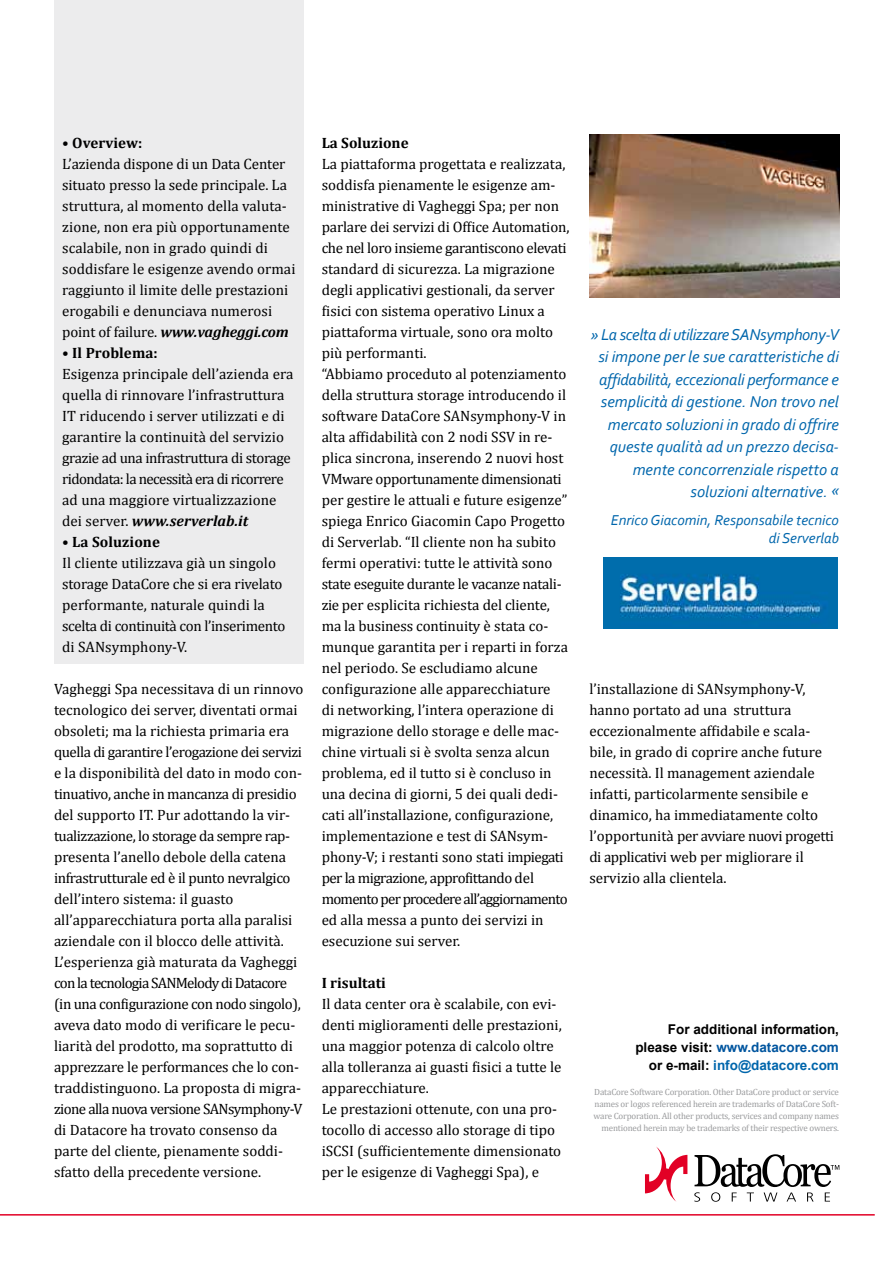
<style>
.page{position:relative;width:893px;height:1263px;background:#fff}
.page>*{position:absolute;margin:0;border:0;box-sizing:border-box;transform-origin:0 0}
.t1{font:italic 16.5px/22.5px "Corbel";color:#0066ac;text-align:right}
.t2{font:15px/21px "Cambria";color:#000}
.t3{font:700 15px "Cambria";letter-spacing:.005em;color:#000}
.t4{font:italic 15px/18px "Corbel";color:#0066ac;text-align:right}
.t5{font:700 13.5px/18px "Arial";color:#000;text-align:right}
.t6{font:9px/12px "Cambria";letter-spacing:-.02em;color:#9a9b9d;text-align:right}
.s1{font-weight:700;font-style:italic}
.s2{color:#00559f}
.s3{color:#0066ac}
</style>
<div class="page">
<div style="left:54px;top:0;width:250px;height:663px;background:#ececed"></div>
<img style="left:604px;top:557px;width:234px;height:72px">
<img style="left:589px;top:135px;width:250px;height:163px">
<svg style="left:645px;top:1147px;width:42px;height:55px"></svg>
<svg style="left:694px;top:1154px;width:145px;height:48px"></svg>
<hr style="left:0;top:1214px;width:875px;height:1px;background:#e20025">
<p class="t3" style="left:62px;top:132px;width:82px">• Overview:</p>
<p class="t2" style="left:62px;top:153px;width:235px">L’azienda dispone di un Data Center situato presso la sede principale. La struttura, al momento della valuta&shy;zione, non era più opportunamente scalabile, non in grado quindi di soddisfare le esigenze avendo ormai raggiunto il limite delle prestazioni erogabili e denunciava numerosi point of failure. <span class="s1">www.vagheggi.com</span></p>
<p class="t3" style="left:62px;top:342px;width:97px">• Il Problema:</p>
<p class="t2" style="left:62px;top:363px;width:233px">Esigenza principale dell’azienda era quella di rinnovare l’infrastruttura IT riducendo i server utilizzati e di garantire la continuità del servizio grazie ad una infrastruttura di storage ridondata: la necessità era di ricorrere ad una maggiore virtualizzazione dei server. <span class="s1">www.serverlab.it</span></p>
<p class="t3" style="left:62px;top:531px;width:99px">• La Soluzione</p>
<p class="t2" style="left:62px;top:552px;width:225px">Il cliente utilizzava già un singolo storage DataCore che si era rivelato performante, naturale quindi la scelta di continuità con l’inserimento di SANsymphony-V.</p>
<p class="t2" style="left:54px;top:678px;width:251px">Vagheggi Spa necessitava di un rinnovo tecnologico dei server, diventati ormai obsoleti; ma la richiesta primaria era quella di garantire l’erogazione dei servizi e la disponibilità del dato in modo con&shy;tinuativo, anche in mancanza di presidio del supporto IT. Pur adottando la vir&shy;tualizzazione, lo storage da sempre rap&shy;presenta l’anello debole della catena infrastrutturale ed è il punto nevralgico dell’intero sistema: il guasto all’apparecchiatura porta alla paralisi aziendale con il blocco delle attività.<br>L’esperienza già maturata da Vagheggi con la tecnologia SANMelody di Datacore (in una configurazione con nodo singolo), aveva dato modo di verificare le pecu&shy;liarità del prodotto, ma soprattutto di apprezzare le performances che lo con&shy;traddistinguono. La proposta di migra&shy;zione alla nuova versione SANsymphony-V di Datacore ha trovato consenso da parte del cliente, pienamente soddi&shy;sfatto della precedente versione.</p>
<p class="t3" style="left:322px;top:132px;width:88px">La Soluzione</p>
<p class="t2" style="left:322px;top:153px;width:249px">La piattaforma progettata e realizzata, soddisfa pienamente le esigenze am&shy;ministrative di Vagheggi Spa; per non parlare dei servizi di Office Automation, che nel loro insieme garantiscono elevati standard di sicurezza. La migrazione degli applicativi gestionali, da server fisici con sistema operativo Linux a piattaforma virtuale, sono ora molto più performanti.<br>“Abbiamo proceduto al potenziamento della struttura storage introducendo il software DataCore SANsymphony-V in alta affidabilità con 2 nodi SSV in re&shy;plica sincrona, inserendo 2 nuovi host VMware opportunamente dimensionati per gestire le attuali e future esigenze” spiega Enrico Giacomin Capo Progetto di Serverlab. “Il cliente non ha subito fermi operativi: tutte le attività sono state eseguite durante le vacanze natali&shy;zie per esplicita richiesta del cliente, ma la business continuity è stata co&shy;munque garantita per i reparti in forza nel periodo. Se escludiamo alcune configurazione alle apparecchiature<br>di networking, l’intera operazione di migrazione dello storage e delle mac&shy;chine virtuali si è svolta senza alcun problema, ed il tutto si è concluso in una decina di giorni, 5 dei quali dedi&shy;cati all’installazione, configurazione, implementazione e test di SANsym&shy;phony-V; i restanti sono stati impiegati per la migrazione, approfittando del momento per procedere all’aggiornamento ed alla messa a punto dei servizi in esecuzione sui server.</p>
<p class="t3" style="left:322px;top:972px;width:66px">I risultati</p>
<p class="t2" style="left:322px;top:993px;width:242px">Il data center ora è scalabile, con evi&shy;denti miglioramenti delle prestazioni, una maggior potenza di calcolo oltre alla tolleranza ai guasti fisici a tutte le apparecchiature.<br>Le prestazioni ottenute, con una pro&shy;tocollo di accesso allo storage di tipo iSCSI (sufficientemente dimensionato per le esigenze di Vagheggi Spa), e</p>
<p class="t1" style="left:591px;top:323px;width:250px">» La scelta di utilizzare SANsymphony-V si impone per le sue caratteristiche di affidabilità, eccezionali performance e semplicità di gestione. Non trovo nel mercato soluzioni in grado di offrire queste qualità ad un prezzo decisa&shy;mente concorrenziale rispetto a soluzioni alternative. «</p>
<p class="t4" style="left:611px;top:511px;width:230px">Enrico Giacomin, Responsabile tecnico di Serverlab</p>
<p class="t2" style="left:589px;top:678px;width:246px">l’installazione di SANsymphony-V, hanno portato ad una struttura eccezionalmente affidabile e scala&shy;bile, in grado di coprire anche future necessità. Il management aziendale infatti, particolarmente sensibile e dinamico, ha immediatamente colto l’opportunità per avviare nuovi progetti di applicativi web per migliorare il servizio alla clientela.</p>
<p class="t5" style="left:635px;top:1020px;width:205px">For additional information, please visit: <span class="s2">www.datacore.com </span>or e-mail: <span class="s3">info@datacore.com</span></p>
<p class="t6" style="left:593px;top:1086px;width:247px">DataCore Software Corporation. Other DataCore product or service names or logos referenced herein are trademarks of DataCore Soft&shy;ware Corporation. All other products, services and company names mentioned herein may be trademarks of their respective owners.</p>
</div>
